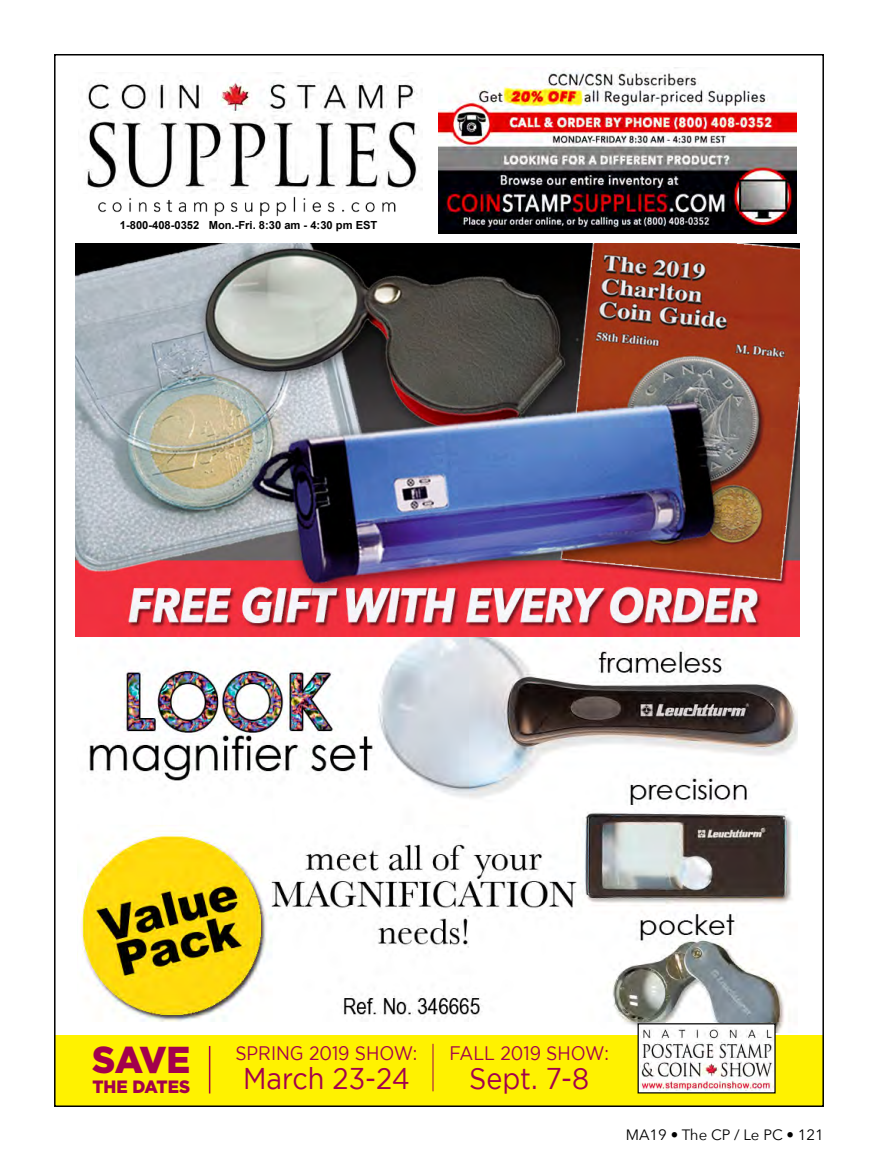
<style>
.page{position:relative;width:878px;height:1161px;background:#fff}
.page>*{position:absolute;margin:0;border:0;box-sizing:border-box;transform-origin:0 0}
.t1{font:900 37.5px "Gotham";color:#a2004d;scale:.95 1}
.t2{font:30px "Gotham";color:#a2004d;scale:.9 1}
.t3{font:19.5px "Gotham";color:#a2004d;scale:.9 1}
.t4{font:900 17.85px "Gotham";color:#a2004d;scale:.95 1}
.t5{font:15px "Avenir Next";color:#000}
.t6{font:700 11.1px "Arial";color:#000}
</style>
<div class="page">
<img style="left:78px;top:637px;width:719px;height:395px">
<img style="left:76px;top:243px;width:723px;height:394px">
<img style="left:86px;top:72px;width:337px;height:118px">
<img style="left:98px;top:197px;width:298px;height:20px">
<div style="left:54px;top:1035px;width:770px;height:72px;background:#fff200"></div>
<div style="left:638px;top:1024px;width:137px;height:69px;background:#fff"></div>
<img style="left:640px;top:1028px;width:133px;height:62px">
<div style="left:637px;top:1023px;width:138px;height:70px;border:1px solid #000"></div>
<hr style="left:209px;top:1046px;width:1px;height:48px;background:#a2004d">
<hr style="left:432px;top:1044px;width:1px;height:47px;background:#a2004d">
<div style="left:438px;top:68px;width:358px;height:166px;background:#000"></div>
<img style="left:439px;top:68px;width:357px;height:161px">
<p class="t6" style="left:120px;top:218px;width:259px">1-800-408-0352 Mon.-Fri. 8:30 am - 4:30 pm EST</p>
<h1 class="t1" style="left:92px;top:1038px;width:105px">SAVE</h1>
<h3 class="t4" style="left:92px;top:1076px;width:104px">THE DATES</h3>
<h3 class="t3" style="left:235px;top:1043px;width:204px">SPRING 2019 SHOW:</h3>
<h2 class="t2" style="left:243px;top:1061px;width:187px">March 23-24</h2>
<h3 class="t3" style="left:449px;top:1043px;width:179px">FALL 2019 SHOW:</h3>
<h2 class="t2" style="left:469px;top:1062px;width:135px">Sept. 7-8</h2>
<h3 class="t5" style="left:625px;top:1122px;width:200px">MA19 • The CP / Le PC • 121</h3>
</div>
